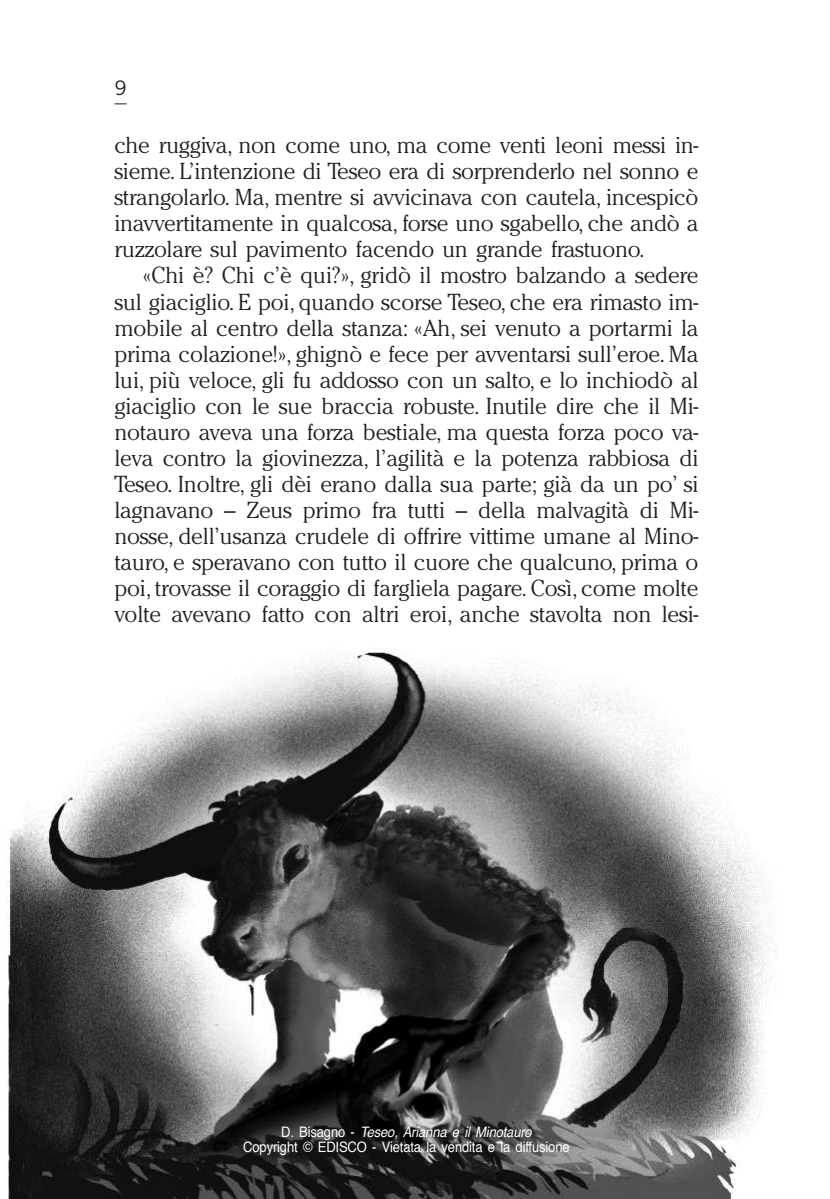
<style>
.page{position:relative;width:830px;height:1199px;background:#fff}
.page>*{position:absolute;margin:0;border:0;box-sizing:border-box;transform-origin:0 0}
.t1{font:300 23px/26px "Cheltenham";letter-spacing:-.015em;color:#231f20;text-align:justify}
.t2{font:20px "Trade Gothic";color:#231f20}
.t3{font:14.4px/14.6px "Helvetica";letter-spacing:-.01em;color:#fff;text-align:center;scale:.9 1}
.s1{font-style:italic}
</style>
<div class="page">
<svg style="left:114px;top:103px;width:13px;height:1px"></svg>
<img style="left:7px;top:652px;width:768px;height:546px">
<p class="t2" style="left:114px;top:80px;width:14px">9</p>
<p class="t1" style="left:114px;top:134px;width:585px">che ruggiva, non come uno, ma come venti leoni messi in&shy;sieme. L’intenzione di Teseo era di sorprenderlo nel sonno e strangolarlo. Ma, mentre si avvicinava con cautela, incespicò inavvertitamente in qualcosa, forse uno sgabello, che andò a ruzzolare sul pavimento facendo un grande frastuono.</p>
<p class="t1" style="left:114px;top:264px;width:585px;text-indent:28px">«Chi è? Chi c’è qui?», gridò il mostro balzando a sedere sul giaciglio. E poi, quando scorse Teseo, che era rimasto im&shy;mobile al centro della stanza: «Ah, sei venuto a portarmi la prima colazione!», ghignò e fece per avventarsi sull’eroe. Ma lui, più veloce, gli fu addosso con un salto, e lo inchiodò al giaciglio con le sue braccia robuste. Inutile dire che il Mi&shy;notauro aveva una forza bestiale, ma questa forza poco va&shy;leva contro la giovinezza, l’agilità e la potenza rabbiosa di Teseo. Inoltre, gli dèi erano dalla sua parte; già da un po’ si lagnavano – Zeus primo fra tutti – della malvagità di Mi&shy;nosse, dell’usanza crudele di offrire vittime umane al Mino&shy;tauro, e speravano con tutto il cuore che qualcuno, prima o poi, trovasse il coraggio di fargliela pagare. Così, come molte volte avevano fatto con altri eroi, anche stavolta non lesi-</p>
<p class="t3" style="left:243px;top:1125px;width:364px">D. Bisagno - <span class="s1">Teseo, Arianna e il Minotauro<br></span>Copyright © EDISCO - Vietata la vendita e la diffusione</p>
</div>
